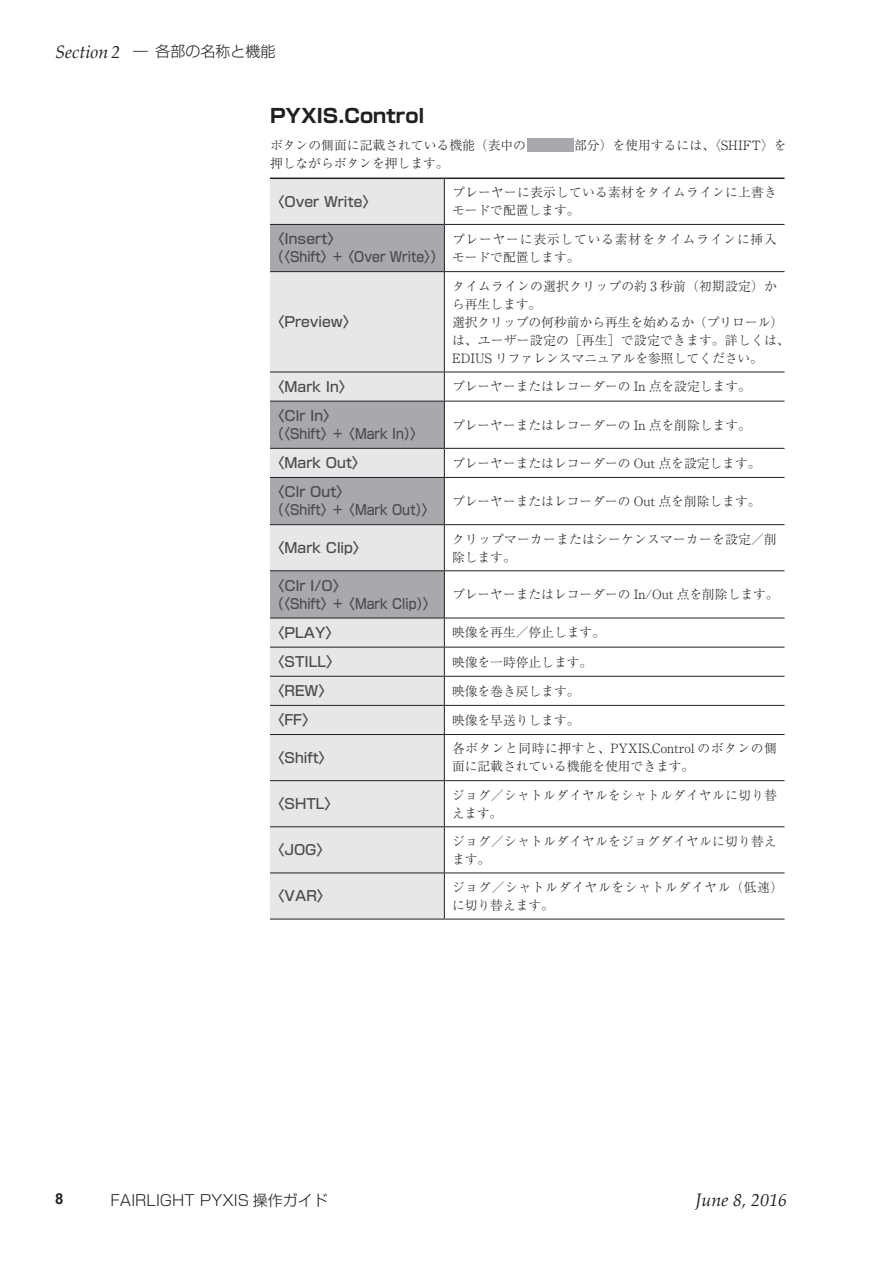
<style>
.page{position:relative;width:893px;height:1263px;background:#fff}
.page>*{position:absolute;margin:0;border:0;box-sizing:border-box;transform-origin:0 0}
.t1{font:700 19.2px "Shin Go Pro";color:#231f20}
.t2{font:italic 18px "Palatino Linotype";color:#231f20}
.t3{font:300 15px "Shin Go Pro";color:#231f20}
.t4{font:700 15px "Arial";color:#231f20}
.t5{font:500 13.8px/18px "Shin Go Pro";color:#4b4c4d}
.t6{font:300 12.75px/18.1px "Ryumin Pro";color:#231f20}
.t7{font:300 12.75px/18.1px "Ryumin Pro";letter-spacing:.02em;color:#231f20}
.t8{font:300 12.75px/18.1px "Ryumin Pro";letter-spacing:.04em;color:#231f20}
.t9{font:300 12.75px/18.1px "Ryumin Pro";letter-spacing:.065em;color:#231f20}
.s1{font-family:"Palatino Linotype";font-weight:400;font-style:italic;font-size:18px}
</style>
<div class="page">
<div style="left:528px;top:138px;width:46px;height:14px;background:#a8a9ad"></div>
<div style="left:270px;top:179px;width:174px;height:740px;background:#e6e7e9"></div>
<svg style="left:270px;top:225px;width:174px;height:393px;background:#c7c8cb"></svg>
<hr style="left:270px;top:178px;width:174px;height:1px;background:#231f20">
<hr style="left:444px;top:178px;width:340px;height:1px;background:#231f20">
<hr style="left:444px;top:179px;width:1px;height:45px;background:#231f20">
<hr style="left:444px;top:225px;width:1px;height:46px;background:#231f20">
<hr style="left:444px;top:272px;width:1px;height:100px;background:#231f20">
<svg style="left:444px;top:373px;width:1px;height:28px"></svg>
<hr style="left:444px;top:401px;width:1px;height:47px;background:#231f20">
<svg style="left:444px;top:449px;width:1px;height:28px"></svg>
<hr style="left:444px;top:478px;width:1px;height:46px;background:#231f20">
<hr style="left:444px;top:525px;width:1px;height:45px;background:#231f20">
<hr style="left:444px;top:571px;width:1px;height:47px;background:#231f20">
<svg style="left:444px;top:619px;width:1px;height:115px"></svg>
<hr style="left:444px;top:735px;width:1px;height:45px;background:#231f20">
<hr style="left:444px;top:781px;width:1px;height:45px;background:#231f20">
<hr style="left:444px;top:827px;width:1px;height:45px;background:#231f20">
<hr style="left:444px;top:873px;width:1px;height:46px;background:#231f20">
<hr style="left:270px;top:224px;width:174px;height:1px;background:#231f20">
<hr style="left:444px;top:224px;width:340px;height:1px;background:#231f20">
<hr style="left:270px;top:271px;width:174px;height:1px;background:#231f20">
<hr style="left:444px;top:271px;width:340px;height:1px;background:#231f20">
<hr style="left:270px;top:372px;width:174px;height:1px;background:#231f20">
<hr style="left:444px;top:372px;width:340px;height:1px;background:#231f20">
<hr style="left:270px;top:401px;width:174px;height:1px;background:#231f20">
<hr style="left:444px;top:401px;width:340px;height:1px;background:#231f20">
<hr style="left:270px;top:448px;width:174px;height:1px;background:#231f20">
<hr style="left:444px;top:448px;width:340px;height:1px;background:#231f20">
<hr style="left:270px;top:477px;width:174px;height:1px;background:#231f20">
<hr style="left:444px;top:477px;width:340px;height:1px;background:#231f20">
<hr style="left:270px;top:524px;width:174px;height:1px;background:#231f20">
<hr style="left:444px;top:524px;width:340px;height:1px;background:#231f20">
<hr style="left:270px;top:570px;width:174px;height:1px;background:#231f20">
<hr style="left:444px;top:570px;width:340px;height:1px;background:#231f20">
<hr style="left:270px;top:618px;width:174px;height:1px;background:#231f20">
<hr style="left:444px;top:618px;width:340px;height:1px;background:#231f20">
<hr style="left:270px;top:647px;width:174px;height:1px;background:#231f20">
<hr style="left:444px;top:647px;width:340px;height:1px;background:#231f20">
<hr style="left:270px;top:676px;width:174px;height:1px;background:#231f20">
<hr style="left:444px;top:676px;width:340px;height:1px;background:#231f20">
<hr style="left:270px;top:705px;width:174px;height:1px;background:#231f20">
<hr style="left:444px;top:705px;width:340px;height:1px;background:#231f20">
<hr style="left:270px;top:734px;width:174px;height:1px;background:#231f20">
<hr style="left:444px;top:734px;width:340px;height:1px;background:#231f20">
<hr style="left:270px;top:780px;width:174px;height:1px;background:#231f20">
<hr style="left:444px;top:780px;width:340px;height:1px;background:#231f20">
<hr style="left:270px;top:826px;width:174px;height:1px;background:#231f20">
<hr style="left:444px;top:826px;width:340px;height:1px;background:#231f20">
<hr style="left:270px;top:872px;width:174px;height:1px;background:#231f20">
<hr style="left:444px;top:872px;width:340px;height:1px;background:#231f20">
<hr style="left:270px;top:919px;width:174px;height:1px;background:#231f20">
<hr style="left:444px;top:919px;width:340px;height:1px;background:#231f20">
<p class="t3" style="left:55px;top:39px;width:222px"><span class="s1">Section 2</span> ― 各部の名称と機能</p>
<h1 class="t1" style="left:270px;top:101px;width:156px">PYXIS.Control</h1>
<p class="t6" style="left:270px;top:135px;width:258px">ボタンの側面に記載されている機能（表中の</p>
<p class="t6" style="left:574px;top:135px;width:214px">部分）を使用するには、〈SHIFT〉を</p>
<p class="t6" style="left:270px;top:153px;width:180px">押しながらボタンを押します。</p>
<p class="t5" style="left:271px;top:191px;width:107px">〈Over Write〉</p>
<p class="t7" style="left:452px;top:182px;width:326px">プレーヤーに表示している素材をタイムラインに上書きモードで配置します。</p>
<p class="t5" style="left:271px;top:228px;width:174px">〈Insert〉<br>（〈Shift〉+〈Over Write〉）</p>
<p class="t9" style="left:452px;top:229px;width:326px">プレーヤーに表示している素材をタイムラインに挿入モードで配置します。</p>
<p class="t5" style="left:271px;top:311px;width:87px">〈Preview〉</p>
<p class="t6" style="left:452px;top:276px;width:339px">タイムラインの選択クリップの約 3 秒前（初期設定）から再生します。<br>選択クリップの何秒前から再生を始めるか（プリロール）は、ユーザー設定の［再生］で設定できます。詳しくは、<br>EDIUS リファレンスマニュアルを参照してください。</p>
<p class="t5" style="left:271px;top:376px;width:83px">〈Mark In〉</p>
<p class="t6" style="left:452px;top:376px;width:300px">プレーヤーまたはレコーダーの In 点を設定します。</p>
<p class="t5" style="left:271px;top:405px;width:153px">〈Clr In〉<br>（〈Shift〉+〈Mark In）〉</p>
<p class="t6" style="left:452px;top:415px;width:300px">プレーヤーまたはレコーダーの In 点を削除します。</p>
<p class="t5" style="left:271px;top:452px;width:96px">〈Mark Out〉</p>
<p class="t6" style="left:452px;top:453px;width:310px">プレーヤーまたはレコーダーの Out 点を設定します。</p>
<p class="t5" style="left:271px;top:481px;width:165px">〈Clr Out〉<br>（〈Shift〉+〈Mark Out）〉</p>
<p class="t6" style="left:452px;top:491px;width:310px">プレーヤーまたはレコーダーの Out 点を削除します。</p>
<p class="t5" style="left:271px;top:537px;width:97px">〈Mark Clip〉</p>
<p class="t7" style="left:452px;top:529px;width:326px">クリップマーカーまたはシーケンスマーカーを設定／削除します。</p>
<p class="t5" style="left:271px;top:575px;width:166px">〈Clr I/O〉<br>（〈Shift〉+〈Mark Clip）〉</p>
<p class="t6" style="left:452px;top:584px;width:328px">プレーヤーまたはレコーダーの In/Out 点を削除します。</p>
<p class="t5" style="left:271px;top:622px;width:70px">〈PLAY〉</p>
<p class="t6" style="left:452px;top:622px;width:155px">映像を再生／停止します。</p>
<p class="t5" style="left:271px;top:651px;width:71px">〈STILL〉</p>
<p class="t6" style="left:452px;top:652px;width:142px">映像を一時停止します。</p>
<p class="t5" style="left:271px;top:680px;width:63px">〈REW〉</p>
<p class="t6" style="left:452px;top:681px;width:129px">映像を巻き戻します。</p>
<p class="t5" style="left:271px;top:709px;width:47px">〈FF〉</p>
<p class="t6" style="left:452px;top:710px;width:129px">映像を早送りします。</p>
<p class="t5" style="left:271px;top:747px;width:63px">〈Shift〉</p>
<p class="t6" style="left:452px;top:738px;width:326px">各ボタンと同時に押すと、PYXIS.Control のボタンの側面に記載されている機能を使用できます。</p>
<p class="t5" style="left:271px;top:793px;width:69px">〈SHTL〉</p>
<p class="t8" style="left:452px;top:785px;width:326px">ジョグ／シャトルダイヤルをシャトルダイヤルに切り替えます。</p>
<p class="t5" style="left:271px;top:839px;width:61px">〈JOG〉</p>
<p class="t7" style="left:452px;top:831px;width:326px">ジョグ／シャトルダイヤルをジョグダイヤルに切り替えます。</p>
<p class="t5" style="left:271px;top:885px;width:61px">〈VAR〉</p>
<p class="t8" style="left:452px;top:877px;width:333px">ジョグ／シャトルダイヤルをシャトルダイヤル（低速）に切り替えます。</p>
<p class="t4" style="left:55px;top:1188px;width:10px">8</p>
<p class="t3" style="left:111px;top:1187px;width:219px">FAIRLIGHT PYXIS 操作ガイド</p>
<h2 class="t2" style="left:696px;top:1187px;width:93px">June 8, 2016</h2>
</div>
